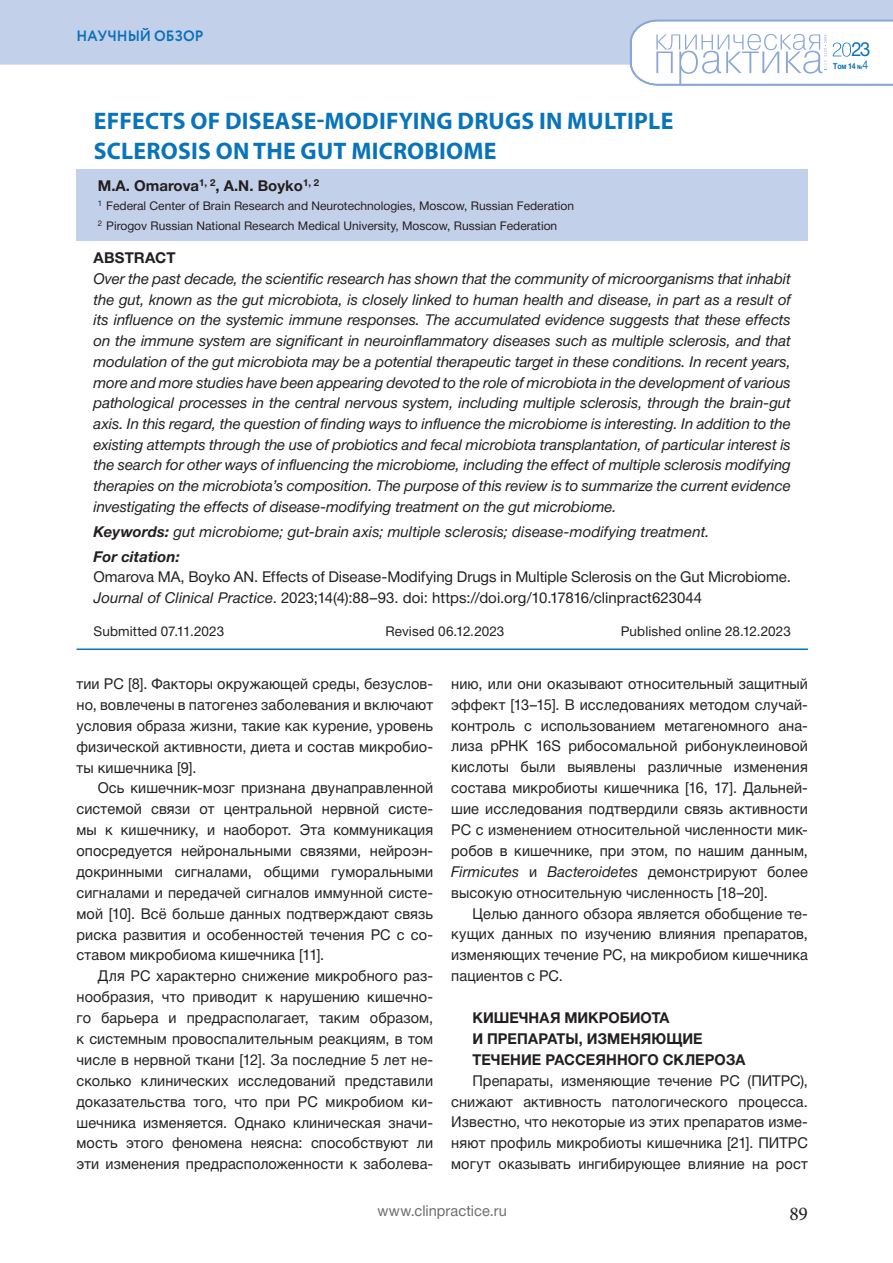
<style>
.page{position:relative;width:893px;height:1263px;background:#fff}
.page>*{position:absolute;margin:0;border:0;box-sizing:border-box;transform-origin:0 0}
.t1{font:700 24px/30px "Myriad Pro";letter-spacing:.01em;color:#0874bb}
.t2{font:19.5px "Helvetica Neue Cyr";color:#0970b9;scale:.95 1}
.t3{font:19.5px "Minion Pro";color:#231f20}
.t4{font:15px/20.9px "Helvetica Neue Cyr";letter-spacing:.005em;color:#231f20;text-align:justify}
.t5{font:italic 15px/20.7px "Helvetica Neue Cyr";color:#231f20;text-align:justify}
.t6{font:700 15px/20.9px "Helvetica Neue Cyr";color:#231f20}
.t7{font:15px "Helvetica Neue Cyr";letter-spacing:.005em;color:#6c6d70}
.t8{font:700 15px "Circe";letter-spacing:-.005em;color:#0970b9;scale:.95 1}
.t9{font:13.5px "Helvetica Neue Cyr";letter-spacing:.005em;color:#231f20}
.t10{font:12px/19.5px "Helvetica Neue Cyr";color:#231f20}
.t11{font:700 8.25px "Helvetica Neue Cyr";color:#0970b9;scale:.85 1}
.s1{font-weight:700}
.s2{font-style:italic}
.s3{font-size:6px}
.s4{font-weight:400;font-size:12px}
</style>
<div class="page">
<div style="left:0;top:0;width:893px;height:65px;background:#c3d0e9"></div>
<svg style="left:629px;top:19px;width:264px;height:67px"></svg>
<div style="left:77px;top:169px;width:731px;height:71px;background:#c3d0e9"></div>
<hr style="left:77px;top:648px;width:731px;height:2px;background:#0874bb">
<p class="t8" style="left:77px;top:26px;width:135px">НАУЧНЫЙ ОБЗОР</p>
<h1 class="t1" style="left:94px;top:105px;width:581px">EFFECTS OF DISEASE-MODIFYING DRUGS IN MULTIPLE<br>SCLEROSIS ON THE GUT MICROBIOME</h1>
<p class="t6" style="left:98px;top:175px;width:223px">М.А. Omarova<sup>1,</sup> <sup>2</sup>, А.N. Boyko<sup>1,</sup> <sup>2</sup></p>
<p class="t10" style="left:98px;top:196px;width:478px"><sup>1</sup> Federal Center of Brain Research and Neurotechnologies, Moscow, Russian Federation<br><sup>2</sup> Pirogov Russian National Research Medical University, Moscow, Russian Federation</p>
<p class="t6" style="left:94px;top:248px;width:84px">Abstract</p>
<p class="t5" style="left:94px;top:268px;width:699px">Over the past decade, the scientific research has shown that the community of microorganisms that inhabit the gut, known as the gut microbiota, is closely linked to human health and disease, in part as a result of its influence on the systemic immune responses. The accumulated evidence suggests that these effects on the immune system are significant in neuroinflammatory diseases such as multiple sclerosis, and that modulation of the gut microbiota may be a potential therapeutic target in these conditions. In recent years, more and more studies have been appearing devoted to the role of microbiota in the development of various pathological processes in the central nervous system, including multiple sclerosis, through the brain-gut axis. In this regard, the question of finding ways to influence the microbiome is interesting. In addition to the existing attempts through the use of probiotics and fecal microbiota transplantation, of particular interest is the search for other ways of influencing the microbiome, including the effect of multiple sclerosis modifying therapies on the microbiota’s composition. The purpose of this review is to summarize the current evidence investigating the effects of disease-modifying treatment on the gut microbiome.</p>
<p class="t5" style="left:94px;top:519px;width:617px;line-height:24.9px"><span class="s1">Keywords:</span> gut microbiome; gut-brain axis; multiple sclerosis; disease-modifying treatment.<br><span class="s1">For citation:</span></p>
<p class="t4" style="left:94px;top:567px;width:699px">Omarova МА, Boyko АN. Effects of Disease-Modifying Drugs in Multiple Sclerosis on the Gut Microbiome.<br><span class="s2">Journal of Clinical Practice</span>. 2023;14(4):88–93. doi: https://doi.org/10.17816/clinpract623044</p>
<p class="t9" style="left:94px;top:624px;width:132px">Submitted 07.11.2023</p>
<p class="t9" style="left:386px;top:624px;width:120px">Revised 06.12.2023</p>
<p class="t9" style="left:621px;top:624px;width:172px">Published online 28.12.2023</p>
<p class="t4" style="left:77px;top:673px;width:358px">тии РС [8]. Факторы окружающей среды, безуслов&shy;но, вовлечены в патогенез заболевания и включают условия образа жизни, такие как курение, уровень физической активности, диета и состав микробио&shy;ты кишечника [9].</p>
<p class="t4" style="left:77px;top:778px;width:358px;text-indent:21px">Ось кишечник-мозг признана двунаправленной системой связи от центральной нервной систе&shy;мы к кишечнику, и наоборот. Эта коммуникация опосредуется нейрональными связями, нейроэн&shy;докринными сигналами, общими гуморальными сигналами и передачей сигналов иммунной систе&shy;мой [10]. Всё больше данных подтверждают связь риска развития и особенностей течения РС с со&shy;ставом микробиома кишечника [11].</p>
<p class="t4" style="left:77px;top:966px;width:358px;text-indent:21px">Для РС характерно снижение микробного раз&shy;нообразия, что приводит к нарушению кишечно&shy;го барьера и предрасполагает, таким образом, к системным провоспалительным реакциям, в том числе в нервной ткани [12]. За последние 5 лет не&shy;сколько клинических исследований представили доказательства того, что при РС микробиом ки&shy;шечника изменяется. Однако клиническая значи&shy;мость этого феномена неясна: способствуют ли эти изменения предрасположенности к заболева-</p>
<p class="t4" style="left:451px;top:673px;width:358px">нию, или они оказывают относительный защитный эффект [13–15]. В исследованиях методом случай&shy;контроль с использованием метагеномного ана&shy;лиза рРНК 16S рибосомальной рибонуклеиновой кислоты были выявлены различные изменения состава микробиоты кишечника [16, 17]. Дальней&shy;шие исследования подтвердили связь активности РС с изменением относительной численности мик&shy;робов в кишечнике, при этом, по нашим данным, <span class="s2">Firmicutes</span> и <span class="s2">Bacteroidetes</span> демонстрируют более высокую относительную численность [18–20].</p>
<p class="t4" style="left:451px;top:903px;width:358px;text-indent:21px">Целью данного обзора является обобщение те&shy;кущих данных по изучению влияния препаратов, изменяющих течение РС, на микробиом кишечника пациентов с РС.</p>
<p class="t6" style="left:472px;top:1007px;width:275px">КИШЕЧНАЯ МИКРОБИОТА<br>И ПРЕПАРАТЫ, ИЗМЕНЯЮЩИЕ<br>ТЕЧЕНИЕ РАССЕЯННОГО СКЛЕРОЗА</p>
<p class="t4" style="left:451px;top:1070px;width:358px;text-indent:21px">Препараты, изменяющие течение РС (ПИТРС), снижают активность патологического процесса.<br>Известно, что некоторые из этих препаратов изме&shy;няют профиль микробиоты кишечника [21]. ПИТРС могут оказывать ингибирующее влияние на рост</p>
<p class="t7" style="left:377px;top:1203px;width:131px">www.clinpractice.ru</p>
<h2 class="t3" style="left:789px;top:1200px;width:20px">89</h2>
<h2 class="t2" style="left:851px;top:39px;width:22px">23</h2>
<p class="t11" style="left:833px;top:61px;width:43px">Том 14 <span class="s3">№</span><span class="s4">4</span></p>
</div>
